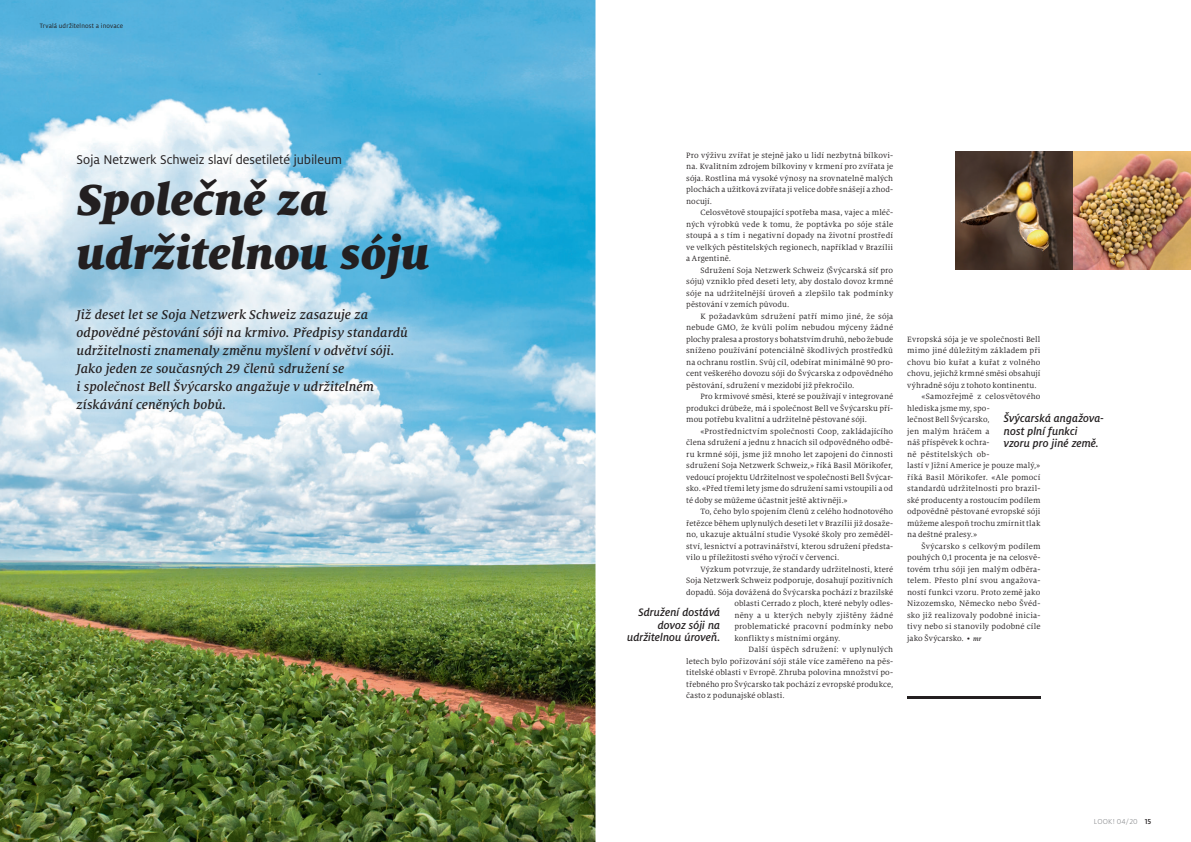
<style>
.page{position:relative;width:1191px;height:842px;background:#fff}
.page>*{position:absolute;margin:0;border:0;box-sizing:border-box;transform-origin:0 0}
.t1{font:italic 900 48px/54px "Milo Serif Pro";color:#231f20}
.t2{font:italic 500 14px/18px "Milo Serif Pro";letter-spacing:.005em;color:#231f20}
.t3{font:14px "Milo Pro";letter-spacing:-.01em;color:#231f20}
.t4{font:italic 500 12px/12.5px "Milo Pro";letter-spacing:.005em;color:#231f20}
.t5{font:8.5px/11.5px "Milo Serif Pro";letter-spacing:.015em;color:#231f20;text-align:justify}
.t6{font:8.5px "Milo Serif Pro";letter-spacing:.035em;color:#231f20}
.t7{font:300 8px "Milo Pro";letter-spacing:.03em;color:#808285}
.t8{font:7px "Milo Pro";letter-spacing:.02em;color:#231f20}
.s1{font-weight:500;font-style:italic;font-size:7px}
.s2{font-weight:500;color:#231f20}
</style>
<div class="page">
<img style="left:0;top:0;width:595px;height:842px">
<img style="left:66px;top:143px;width:287px;height:35px">
<img style="left:65px;top:298px;width:354px;height:125px">
<img style="left:595px;top:0;width:1px;height:842px">
<img style="left:956px;top:152px;width:235px;height:117px">
<hr style="left:907px;top:696px;width:133px;height:2px;background:#231f20">
<p class="t8" style="left:40px;top:22px;width:85px">Trvalá udržitelnost a inovace</p>
<h2 class="t3" style="left:77px;top:152px;width:267px">Soja Netzwerk Schweiz slaví desetileté jubileum</h2>
<h1 class="t1" style="left:77px;top:172px;width:354px">Společně za udržitelnou sóju</h1>
<p class="t2" style="left:77px;top:306px;width:333px">Již deset let se Soja Netzwerk Schweiz zasazuje za odpovědné pěstování sóji na krmivo. Předpisy standardů udržitelnosti znamenaly změnu myšlení v odvětví sóji.<br>Jako jeden ze současných 29 členů sdružení se<br>i společnost Bell Švýcarsko angažuje v udržitelném získávání ceněných bobů.</p>
<p class="t5" style="left:686px;top:149px;width:208px">Pro výživu zvířat je stejně jako u lidí nezbytná bílkovi&shy;na. Kvalitním zdrojem bílkoviny v krmení pro zvířata je sója. Rostlina má vysoké výnosy na srovnatelně malých plochách a užitková zvířata ji velice dobře snášejí a zhod&shy;nocují.</p>
<p class="t5" style="left:686px;top:207px;width:208px;text-indent:14px">Celosvětově stoupající spotřeba masa, vajec a mléč&shy;ných výrobků vede k tomu, že poptávka po sóje stále stoupá a s tím i negativní dopady na životní prostředí ve velkých pěstitelských regionech, například v Brazílii a Argentině.</p>
<p class="t5" style="left:686px;top:264px;width:208px;text-indent:14px">Sdružení Soja Netzwerk Schweiz (Švýcarská síť pro sóju) vzniklo před deseti lety, aby dostalo dovoz krmné sóje na udržitelnější úroveň a zlepšilo tak podmínky pěstování v zemích původu.</p>
<p class="t5" style="left:686px;top:310px;width:208px;text-indent:14px">K požadavkům sdružení patří mimo jiné, že sója nebude GMO, že kvůli polím nebudou mýceny žádné plochy pralesa a prostory s bohatstvím druhů, nebo že bude sníženo používání potenciálně škodlivých prostředků na ochranu rostlin. Svůj cíl, odebírat minimálně 90 pro&shy;cent veškerého dovozu sóji do Švýcarska z odpovědného pěstování, sdružení v mezidobí již překročilo.</p>
<p class="t5" style="left:686px;top:391px;width:208px;text-indent:14px">Pro krmivové směsi, které se používají v integrované produkci drůbeže, má i společnost Bell ve Švýcarsku pří&shy;mou potřebu kvalitní a udržitelně pěstované sóji.</p>
<p class="t5" style="left:686px;top:425px;width:208px;text-indent:14px">«Prostřednictvím společnosti Coop, zakládajícího člena sdružení a jednu z hnacích sil odpovědného odbě&shy;ru krmné sóji, jsme již mnoho let zapojeni do činnosti sdružení Soja Netzwerk Schweiz,» říká Basil Mörikofer, vedoucí projektu Udržitelnost ve společnosti Bell Švýcar&shy;sko. «Před třemi lety jsme do sdružení sami vstoupili a od té doby se můžeme účastnit ještě aktivněji.»</p>
<p class="t5" style="left:686px;top:506px;width:208px;text-indent:14px">To, čeho bylo spojením členů z celého hodnotového řetězce během uplynulých deseti let v Brazílii již dosaže&shy;no, ukazuje aktuální studie Vysoké školy pro zeměděl&shy;ství, lesnictví a potravinářství, kterou sdružení předsta&shy;vilo u příležitosti svého výročí v červenci.</p>
<p class="t5" style="left:700px;top:563px;width:194px">Výzkum potvrzuje, že standardy udržitelnosti, které</p>
<p class="t5" style="left:686px;top:575px;width:208px">Soja Netzwerk Schweiz podporuje, dosahují pozitivních</p>
<p class="t5" style="left:686px;top:586px;width:208px">dopadů. Sója dovážená do Švýcarska pochází z brazilské</p>
<p class="t5" style="left:734px;top:598px;width:160px">oblasti Cerrado z ploch, které nebyly odles-</p>
<p class="t5" style="left:734px;top:609px;width:160px">něny a u kterých nebyly zjištěny žádné</p>
<p class="t5" style="left:734px;top:621px;width:160px">problematické pracovní podmínky nebo</p>
<p class="t5" style="left:734px;top:632px;width:107px">konflikty s místními orgány.</p>
<p class="t5" style="left:748px;top:644px;width:146px">Další úspěch sdružení: v uplynulých</p>
<p class="t5" style="left:686px;top:655px;width:208px">letech bylo pořizování sóji stále více zaměřeno na pěs-</p>
<p class="t5" style="left:686px;top:667px;width:208px">titelské oblasti v Evropě. Zhruba polovina množství po-</p>
<p class="t5" style="left:686px;top:678px;width:208px">třebného pro Švýcarsko tak pochází z evropské produkce,</p>
<p class="t5" style="left:686px;top:690px;width:100px">často z podunajské oblasti.</p>
<h3 class="t4" style="left:627px;top:606px;width:95px;text-align:right">Sdružení dostává dovoz sóji na udržitelnou úroveň.</h3>
<p class="t5" style="left:907px;top:333px;width:135px">Evropská sója je ve společnosti Bell</p>
<p class="t5" style="left:907px;top:345px;width:135px">mimo jiné důležitým základem při</p>
<p class="t5" style="left:907px;top:356px;width:135px">chovu bio kuřat a kuřat z volného</p>
<p class="t5" style="left:907px;top:368px;width:135px">chovu, jejichž krmné směsi obsahují</p>
<p class="t5" style="left:907px;top:379px;width:131px">výhradně sóju z tohoto kontinentu.</p>
<p class="t5" style="left:921px;top:391px;width:121px">«Samozřejmě z celosvětového</p>
<p class="t5" style="left:907px;top:402px;width:84px">hlediska jsme my, spo-</p>
<p class="t5" style="left:907px;top:414px;width:84px">lečnost Bell Švýcarsko,</p>
<p class="t5" style="left:907px;top:425px;width:84px">jen malým hráčem a</p>
<p class="t5" style="left:907px;top:437px;width:84px">náš příspěvek k ochra-</p>
<p class="t6" style="left:907px;top:449px;width:84px">ně pěstitelských ob-</p>
<p class="t5" style="left:907px;top:460px;width:135px">lastí v Jižní Americe je pouze malý,»</p>
<p class="t5" style="left:907px;top:471px;width:135px">říká Basil Mörikofer. «Ale pomocí</p>
<p class="t5" style="left:907px;top:483px;width:135px">standardů udržitelnosti pro brazil-</p>
<p class="t5" style="left:907px;top:494px;width:135px">ské producenty a rostoucím podílem</p>
<p class="t5" style="left:907px;top:506px;width:135px">odpovědně pěstované evropské sóji</p>
<p class="t5" style="left:907px;top:517px;width:135px">můžeme alespoň trochu zmírnit tlak</p>
<p class="t5" style="left:907px;top:529px;width:72px">na deštné pralesy.»</p>
<p class="t5" style="left:921px;top:540px;width:121px">Švýcarsko s celkovým podílem</p>
<p class="t5" style="left:907px;top:552px;width:135px">pouhých 0,1 procenta je na celosvě-</p>
<p class="t5" style="left:907px;top:563px;width:135px">tovém trhu sóji jen malým odběra-</p>
<p class="t5" style="left:907px;top:575px;width:135px">telem. Přesto plní svou angažova-</p>
<p class="t5" style="left:907px;top:586px;width:135px">ností funkci vzoru. Proto země jako</p>
<p class="t5" style="left:907px;top:598px;width:135px">Nizozemsko, Německo nebo Švéd-</p>
<p class="t5" style="left:907px;top:609px;width:135px">sko již realizovaly podobné inicia-</p>
<p class="t5" style="left:907px;top:621px;width:135px">tivy nebo si stanovily podobné cíle</p>
<p class="t5" style="left:907px;top:632px;width:76px">jako Švýcarsko. • <span class="s1">mr</span></p>
<h3 class="t4" style="left:1003px;top:412px;width:102px">Švýcarská angažova&shy;nost plní funkci vzoru pro jiné země.</h3>
<p class="t7" style="left:1094px;top:817px;width:59px">LOOK! 04/20 <span class="s2">15</span></p>
</div>
